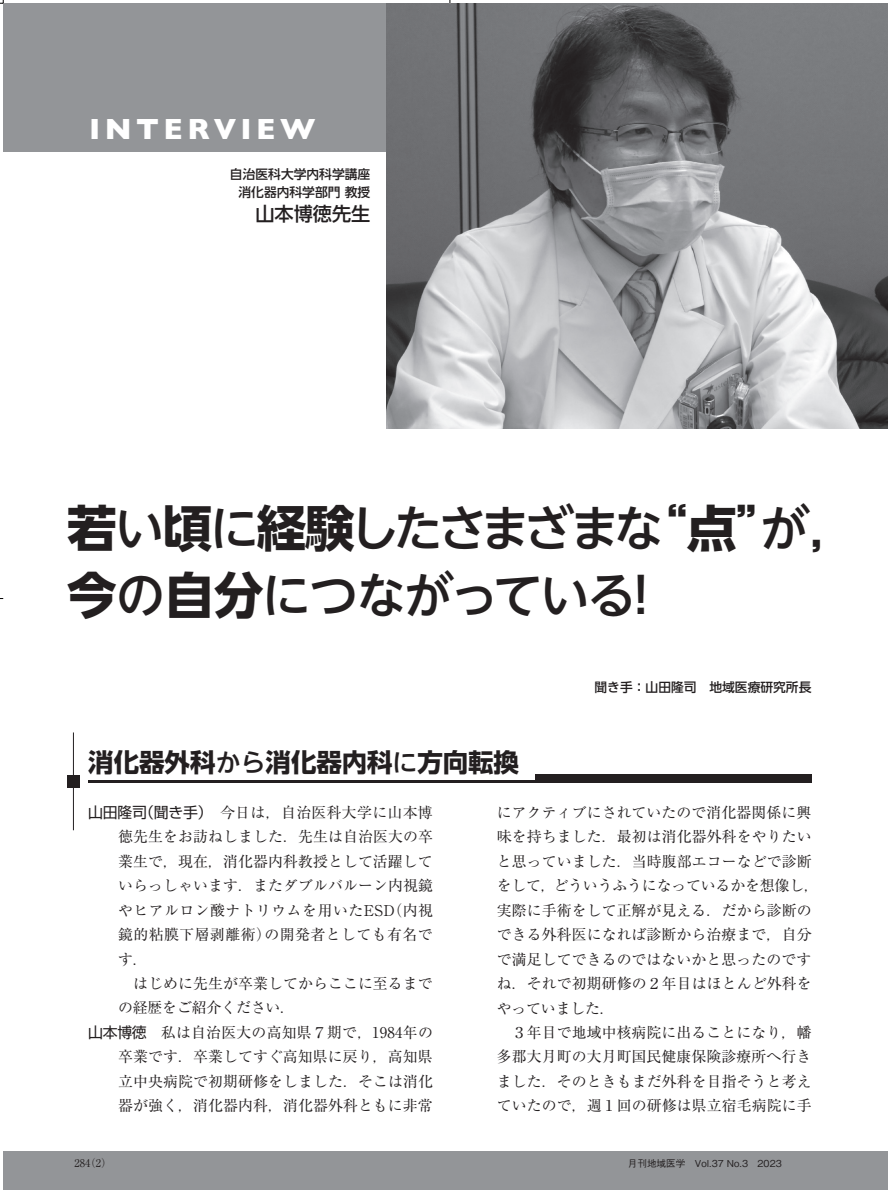
<style>
.page{position:relative;width:888px;height:1190px;background:#fff}
.page>*{position:absolute;margin:0;border:0;box-sizing:border-box;transform-origin:0 0}
.t1{font:500 49.5px/67.3px "UD Shin Go NT Pro";letter-spacing:-.085em;color:#231f20}
.t2{font:700 29.7px "Gill Sans";letter-spacing:.15em;color:#fff}
.t3{font:700 25.5px "UD Shin Go NT Pro";letter-spacing:-.005em;color:#231f20}
.t4{font:500 19.2px "UD Shin Go NT Pro";color:#231f20}
.t5{font:14.85px/24.5px "Ryumin Pr 6 N";letter-spacing:.005em;color:#231f20}
.t6{font:14.85px "Ryumin Pr 6 N";letter-spacing:.03em;color:#231f20}
.t7{font:500 12.75px/18px "UD Shin Go NT Pro";color:#231f20;text-align:right}
.t8{font:10.65px "Ryumin Pr 6 N";color:#231f20}
.t9{font:500 9.6px "Gothic BBB Pr 6 N";color:#231f20}
.s1{font-weight:700}
.s2{font-weight:500}
.s3{font-family:"Shin Go Pro"}
</style>
<div class="page">
<div style="left:3px;top:1151px;width:885px;height:39px;background:#939598"></div>
<div style="left:3px;top:3px;width:885px;height:149px;background:#939598"></div>
<div style="left:67px;top:775px;width:13px;height:13px;background:#231f20"></div>
<hr style="left:73px;top:732px;width:1px;height:98px;background:#231f20">
<hr style="left:88px;top:780px;width:723px;height:2px;background:#231f20">
<div style="left:535px;top:774px;width:276px;height:8px;background:#231f20"></div>
<img style="left:386px;top:3px;width:502px;height:425px">
<svg style="left:0;top:0;width:4px;height:4px"></svg>
<h2 class="t2" style="left:89px;top:105px;width:228px">INTERVIEW</h2>
<p class="t7" style="left:230px;top:165px;width:142px">自治医科大学内科学講座消化器内科学部門 教授</p>
<p class="t4" style="left:255px;top:198px;width:116px">山本博徳先生</p>
<h1 class="t1" style="left:67px;top:493px;width:793px"><span class="s1">若</span>い<span class="s1">頃</span>に<span class="s1">経験</span>したさまざまな“<span class="s1">点</span>”が，<span class="s1">今</span>の<span class="s1">自分</span>につながっている！</h1>
<h3 class="t3" style="left:88px;top:741px;width:432px">消化器外科<span class="s2">から</span>消化器内科<span class="s2">に</span>方向転換</h3>
<p class="t7" style="left:594px;top:678px;width:218px">聞き手：山田隆司　地域医療研究所長</p>
<p class="t5" style="left:88px;top:799px;width:346px"><span class="s3">山田隆司（聞き手）</span>　今日は，自治医科大学に山本博</p>
<p class="t5" style="left:118px;top:824px;width:316px">徳先生をお訪ねしました．先生は自治医大の卒</p>
<p class="t5" style="left:118px;top:848px;width:316px">業生で，現在，消化器内科教授として活躍して</p>
<p class="t5" style="left:118px;top:873px;width:316px">いらっしゃいます．またダブルバルーン内視鏡</p>
<p class="t6" style="left:118px;top:898px;width:316px">やヒアルロン酸ナトリウムを用いたESD（内視</p>
<p class="t6" style="left:118px;top:923px;width:316px">鏡的粘膜下層剥離術）の開発者としても有名で</p>
<p class="t5" style="left:118px;top:946px;width:31px">す．</p>
<p class="t5" style="left:118px;top:970px;width:316px">　はじめに先生が卒業してからここに至るまで</p>
<p class="t5" style="left:118px;top:995px;width:178px">の経歴をご紹介ください．</p>
<p class="t5" style="left:88px;top:1019px;width:346px"><span class="s3">山本博徳　</span>私は自治医大の高知県７期で，1984年の</p>
<p class="t5" style="left:118px;top:1044px;width:316px">卒業です．卒業してすぐ高知県に戻り，高知県</p>
<p class="t5" style="left:118px;top:1068px;width:316px">立中央病院で初期研修をしました．そこは消化</p>
<p class="t5" style="left:118px;top:1093px;width:316px">器が強く，消化器内科，消化器外科ともに非常</p>
<p class="t5" style="left:496px;top:799px;width:324px">にアクティブにされていたので消化器関係に興味を持ちました．最初は消化器外科をやりたいと思っていました．当時腹部エコーなどで診断をして，どういうふうになっているかを想像し，実際に手術をして正解が見える．だから診断のできる外科医になれば診断から治療まで，自分で満足してできるのではないかと思ったのですね．それで初期研修の２年目はほとんど外科をやっていました．<br>　３年目で地域中核病院に出ることになり，幡多郡大月町の大月町国民健康保険診療所へ行きました．そのときもまだ外科を目指そうと考えていたので，週１回の研修は県立宿毛病院に手</p>
<p class="t8" style="left:74px;top:1155px;width:39px">284（2）</p>
<p class="t9" style="left:628px;top:1156px;width:155px">月刊地域医学　Vol.37 No.3　2023</p>
</div>
